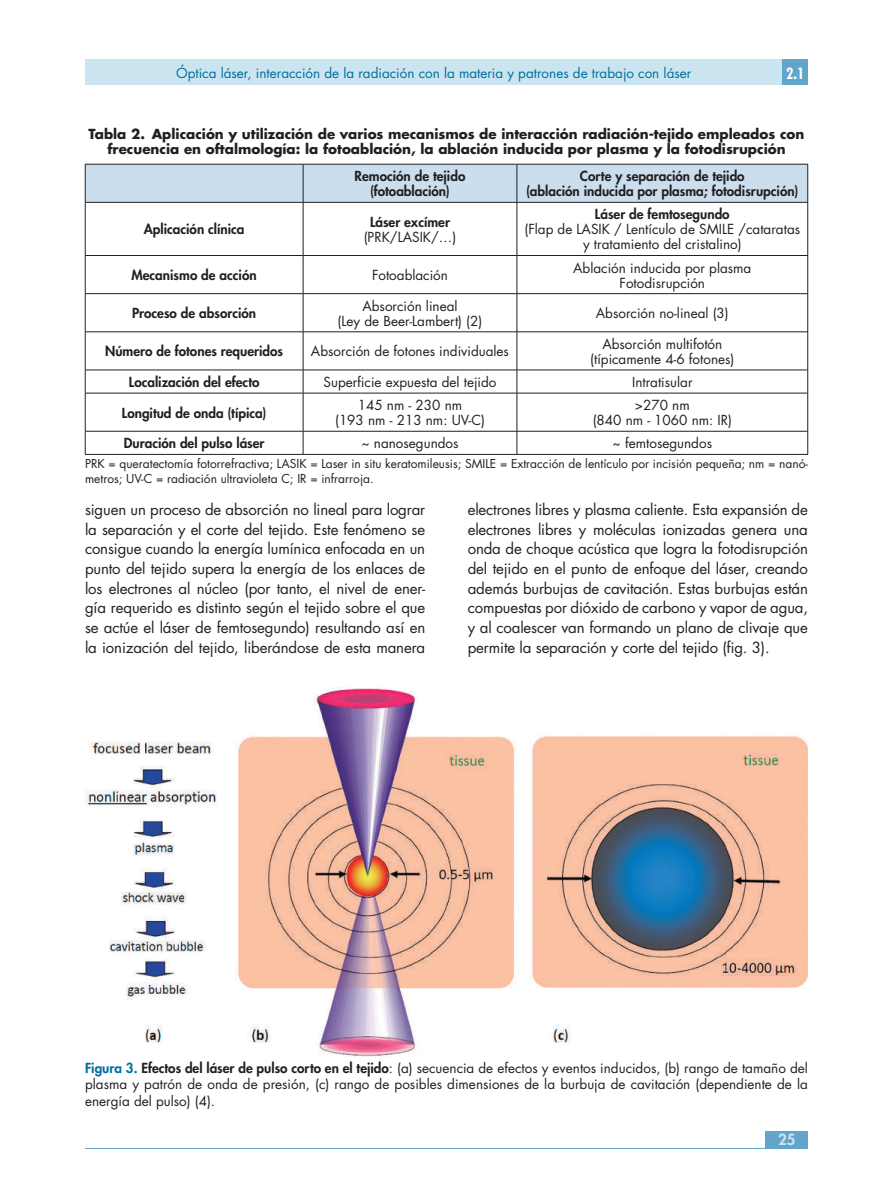
<style>
.page{position:relative;width:893px;height:1191px;background:#fff}
.page>*{position:absolute;margin:0;border:0;box-sizing:border-box;transform-origin:0 0}
.t1{font:15px/19.6px "Futura Std";letter-spacing:-.01em;color:#231f20;text-align:justify}
.t2{font:700 condensed 15px "Futura Std";color:#fff}
.t3{font:800 15px "Futura Std";color:#cae4f0}
.t4{font:13.5px/15px "Futura Std";color:#231f20;text-align:center}
.t5{font:800 13.5px/15px "Futura Std";color:#231f20;text-align:center}
.t6{font:700 13.5px/15px "Futura Std";color:#231f20;text-align:center}
.t7{font:13.5px "Futura Std";color:#006ea0}
.t8{font:12px/15px "Futura Std";color:#231f20}
.s1{font-weight:800;color:#006ea0}
.s2{font-weight:800}
</style>
<div class="page">
<div style="left:765px;top:1131px;width:43px;height:17px;background:#62a5ca"></div>
<div style="left:85px;top:60px;width:723px;height:25px;background:#cae4f0"></div>
<div style="left:782px;top:60px;width:26px;height:25px;background:#62a5ca"></div>
<hr style="left:85px;top:1148px;width:723px;height:1px;background:#62a5ca">
<div style="left:86px;top:165px;width:721px;height:37px;background:#cadeed"></div>
<hr style="left:85px;top:164px;width:218px;height:1px;background:#231f20">
<hr style="left:85px;top:164px;width:1px;height:38px;background:#231f20">
<hr style="left:303px;top:164px;width:214px;height:1px;background:#231f20">
<hr style="left:303px;top:164px;width:1px;height:38px;background:#231f20">
<hr style="left:517px;top:164px;width:291px;height:1px;background:#231f20">
<hr style="left:517px;top:164px;width:1px;height:38px;background:#231f20">
<hr style="left:807px;top:164px;width:1px;height:38px;background:#231f20">
<hr style="left:85px;top:202px;width:218px;height:1px;background:#231f20">
<hr style="left:85px;top:202px;width:1px;height:53px;background:#231f20">
<hr style="left:303px;top:202px;width:214px;height:1px;background:#231f20">
<hr style="left:303px;top:202px;width:1px;height:53px;background:#231f20">
<hr style="left:517px;top:202px;width:291px;height:1px;background:#231f20">
<hr style="left:517px;top:202px;width:1px;height:53px;background:#231f20">
<hr style="left:807px;top:202px;width:1px;height:53px;background:#231f20">
<hr style="left:85px;top:255px;width:218px;height:1px;background:#231f20">
<hr style="left:85px;top:256px;width:1px;height:37px;background:#231f20">
<hr style="left:303px;top:255px;width:214px;height:1px;background:#231f20">
<hr style="left:303px;top:256px;width:1px;height:37px;background:#231f20">
<hr style="left:517px;top:255px;width:291px;height:1px;background:#231f20">
<hr style="left:517px;top:256px;width:1px;height:37px;background:#231f20">
<hr style="left:807px;top:256px;width:1px;height:37px;background:#231f20">
<hr style="left:85px;top:293px;width:218px;height:1px;background:#231f20">
<hr style="left:85px;top:294px;width:1px;height:37px;background:#231f20">
<hr style="left:303px;top:293px;width:214px;height:1px;background:#231f20">
<hr style="left:303px;top:294px;width:1px;height:37px;background:#231f20">
<hr style="left:517px;top:293px;width:291px;height:1px;background:#231f20">
<hr style="left:517px;top:294px;width:1px;height:37px;background:#231f20">
<hr style="left:807px;top:294px;width:1px;height:37px;background:#231f20">
<hr style="left:85px;top:331px;width:218px;height:1px;background:#231f20">
<hr style="left:85px;top:332px;width:1px;height:38px;background:#231f20">
<hr style="left:303px;top:331px;width:214px;height:1px;background:#231f20">
<hr style="left:303px;top:332px;width:1px;height:38px;background:#231f20">
<hr style="left:517px;top:331px;width:291px;height:1px;background:#231f20">
<hr style="left:517px;top:332px;width:1px;height:38px;background:#231f20">
<hr style="left:807px;top:332px;width:1px;height:38px;background:#231f20">
<hr style="left:85px;top:370px;width:218px;height:1px;background:#231f20">
<svg style="left:85px;top:370px;width:1px;height:23px"></svg>
<hr style="left:303px;top:370px;width:214px;height:1px;background:#231f20">
<svg style="left:303px;top:370px;width:1px;height:23px"></svg>
<hr style="left:517px;top:370px;width:291px;height:1px;background:#231f20">
<svg style="left:517px;top:370px;width:1px;height:23px"></svg>
<svg style="left:807px;top:370px;width:1px;height:23px"></svg>
<hr style="left:85px;top:393px;width:218px;height:1px;background:#231f20">
<hr style="left:85px;top:393px;width:1px;height:38px;background:#231f20">
<hr style="left:303px;top:393px;width:214px;height:1px;background:#231f20">
<hr style="left:303px;top:393px;width:1px;height:38px;background:#231f20">
<hr style="left:517px;top:393px;width:291px;height:1px;background:#231f20">
<hr style="left:517px;top:393px;width:1px;height:38px;background:#231f20">
<hr style="left:807px;top:393px;width:1px;height:38px;background:#231f20">
<hr style="left:85px;top:431px;width:218px;height:1px;background:#231f20">
<svg style="left:85px;top:431px;width:1px;height:23px"></svg>
<hr style="left:303px;top:431px;width:214px;height:1px;background:#231f20">
<svg style="left:303px;top:431px;width:1px;height:23px"></svg>
<hr style="left:517px;top:431px;width:291px;height:1px;background:#231f20">
<svg style="left:517px;top:431px;width:1px;height:23px"></svg>
<svg style="left:807px;top:431px;width:1px;height:23px"></svg>
<hr style="left:85px;top:454px;width:218px;height:1px;background:#231f20">
<hr style="left:303px;top:454px;width:214px;height:1px;background:#231f20">
<hr style="left:517px;top:454px;width:291px;height:1px;background:#231f20">
<img style="left:85px;top:688px;width:723px;height:369px">
<p class="t7" style="left:176px;top:64px;width:517px">Óptica láser, interacción de la radiación con la materia y patrones de trabajo con láser</p>
<p class="t2" style="left:786px;top:64px;width:20px">2.1</p>
<p class="t6" style="left:89px;top:126px;width:717px">Tabla 2. Aplicación y utilización de varios mecanismos de interacción radiación-tejido empleados con frecuencia en oftalmología: la fotoablación, la ablación inducida por plasma y la fotodisrupción</p>
<p class="t5" style="left:355px;top:169px;width:112px">Remoción de tejido (fotoablación)</p>
<p class="t5" style="left:526px;top:169px;width:274px">Corte y separación de tejido<br>(ablación inducida por plasma; fotodisrupción)</p>
<p class="t5" style="left:144px;top:222px;width:102px">Aplicación clínica</p>
<p class="t5" style="left:595px;top:207px;width:136px">Láser de femtosegundo</p>
<p class="t4" style="left:524px;top:222px;width:277px">(Flap de LASIK / Lentículo de SMILE /cataratas y tratamiento del cristalino)</p>
<p class="t5" style="left:370px;top:214px;width:82px">Láser excímer</p>
<p class="t4" style="left:364px;top:230px;width:94px">(PRK/LASIK/…)</p>
<p class="t5" style="left:132px;top:268px;width:127px">Mecanismo de acción</p>
<p class="t4" style="left:372px;top:268px;width:77px">Fotoablación</p>
<p class="t4" style="left:573px;top:260px;width:180px">Ablación inducida por plasma<br>Fotodisrupción</p>
<p class="t5" style="left:132px;top:306px;width:125px">Proceso de absorción</p>
<p class="t4" style="left:338px;top:298px;width:146px">Absorción lineal<br>(Ley de Beer-Lambert) (2)</p>
<p class="t4" style="left:596px;top:306px;width:134px">Absorción no-lineal (3)</p>
<p class="t5" style="left:105px;top:344px;width:179px">Número de fotones requeridos</p>
<p class="t4" style="left:311px;top:344px;width:200px">Absorción de fotones individuales</p>
<p class="t4" style="left:590px;top:336px;width:146px">Absorción multifotón (típicamente 4-6 fotones)</p>
<p class="t5" style="left:129px;top:374px;width:132px">Localización del efecto</p>
<p class="t4" style="left:324px;top:375px;width:174px">Superficie expuesta del tejido</p>
<p class="t4" style="left:632px;top:375px;width:62px">Intratisular</p>
<p class="t5" style="left:122px;top:405px;width:146px">Longitud de onda (típica)</p>
<p class="t4" style="left:335px;top:398px;width:151px">145 nm - 230 nm<br>(193 nm - 213 nm: UV-C)</p>
<p class="t4" style="left:593px;top:398px;width:141px">&gt;270 nm<br>(840 nm - 1060 nm: IR)</p>
<p class="t5" style="left:124px;top:436px;width:142px">Duración del pulso láser</p>
<p class="t4" style="left:361px;top:436px;width:99px">~ nanosegundos</p>
<p class="t4" style="left:613px;top:436px;width:101px">~ femtosegundos</p>
<p class="t8" style="left:85px;top:456px;width:724px">PRK = queratectomía fotorrefractiva; LASIK = Laser in situ keratomileusis; SMILE = Extracción de lentículo por incisión pequeña; nm = nanó&shy;metros; UV-C = radiación ultravioleta C; IR = infrarroja.</p>
<p class="t1" style="left:85px;top:500px;width:342px">siguen un proceso de absorción no lineal para lograr la separación y el corte del tejido. Este fenómeno se consigue cuando la energía lumínica enfocada en un punto del tejido supera la energía de los enlaces de los electrones al núcleo (por tanto, el nivel de ener&shy;gía requerido es distinto según el tejido sobre el que se actúe el láser de femtosegundo) resultando así en la ionización del tejido, liberándose de esta manera</p>
<p class="t1" style="left:468px;top:500px;width:342px">electrones libres y plasma caliente. Esta expansión de electrones libres y moléculas ionizadas genera una onda de choque acústica que logra la fotodisrupción del tejido en el punto de enfoque del láser, creando además burbujas de cavitación. Estas burbujas están compuestas por dióxido de carbono y vapor de agua, y al coalescer van formando un plano de clivaje que permite la separación y corte del tejido (fig. 3).</p>
<p class="t4" style="left:85px;top:1059px;width:724px;line-height:16.5px;text-align:justify"><span class="s1">Figura 3.</span> <span class="s2">Efectos del láser de pulso corto en el tejido</span>: (a) secuencia de efectos y eventos inducidos, (b) rango de tamaño del plasma y patrón de onda de presión, (c) rango de posibles dimensiones de la burbuja de cavitación (dependiente de la energía del pulso) (4).</p>
<p class="t3" style="left:778px;top:1129px;width:19px">25</p>
</div>
